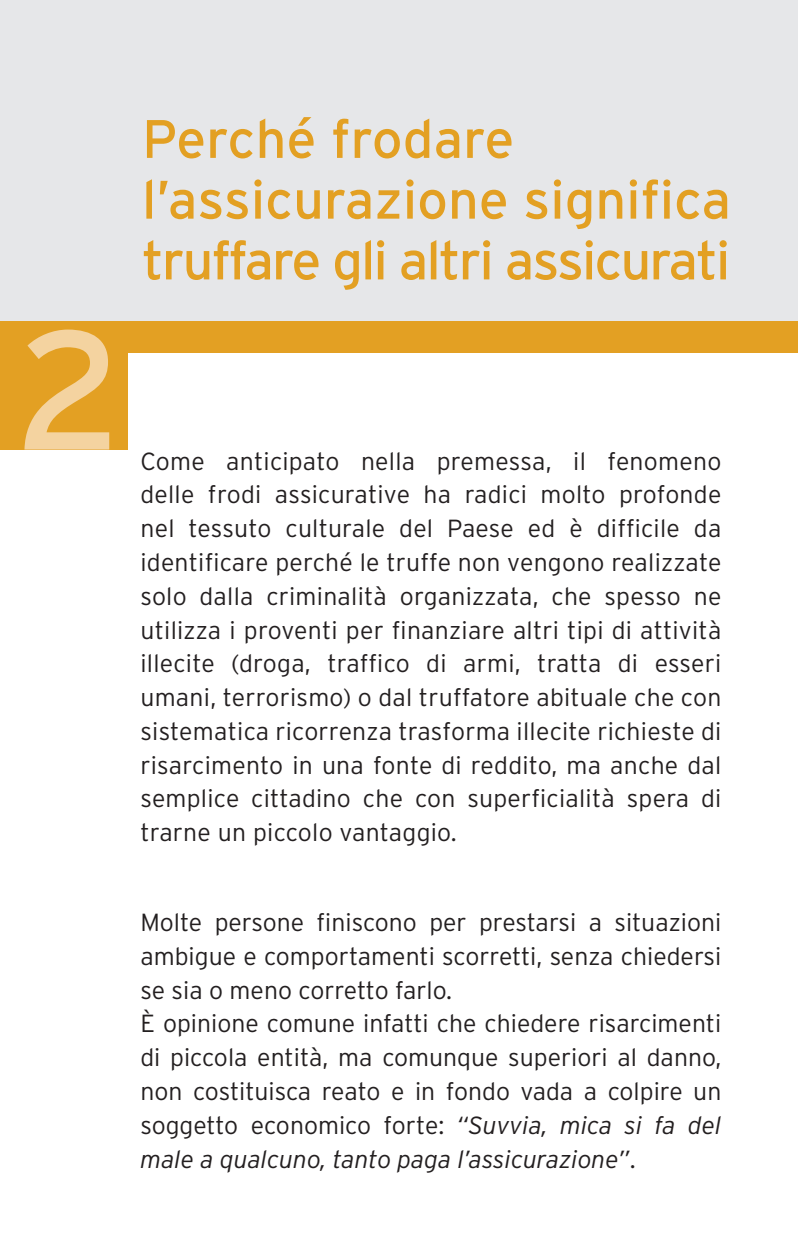
<style>
.page{position:relative;width:798px;height:1244px;background:#fff}
.page>*{position:absolute;margin:0;border:0;box-sizing:border-box;transform-origin:0 0}
.t1{font:168.75px "Interstate";color:#f4d3a0}
.t2{font:54px/60.8px "Interstate";letter-spacing:-.025em;color:#e3a023}
.t3{font:300 24.75px/33.8px "Interstate";color:#231f20;text-align:justify}
.s1{font-style:italic}
</style>
<div class="page">
<div style="left:0;top:0;width:797px;height:338px;background:#e6e7e9"></div>
<div style="left:0;top:321px;width:797px;height:31px;background:#e3a023"></div>
<div style="left:0;top:322px;width:128px;height:128px;background:#e3a023"></div>
<h1 class="t1" style="left:16px;top:296px;width:108px">2</h1>
<h2 class="t2" style="left:142px;top:108px;width:590px">Perché frodare l’assicurazione significa truffare gli altri assicurati</h2>
<p class="t3" style="left:140px;top:444px;width:582px">Come anticipato nella premessa, il fenomeno delle frodi assicurative ha radici molto profonde nel tessuto culturale del Paese ed è difficile da identificare perché le truffe non vengono realizzate solo dalla criminalità organizzata, che spesso ne utilizza i proventi per finanziare altri tipi di attività illecite (droga, traffico di armi, tratta di esseri umani, terrorismo) o dal truffatore abituale che con sistematica ricorrenza trasforma illecite richieste di risarcimento in una fonte di reddito, ma anche dal semplice cittadino che con superficialità spera di trarne un piccolo vantaggio.</p>
<p class="t3" style="left:140px;top:905px;width:582px;text-align:left">Molte persone finiscono per prestarsi a situazioni ambigue e comportamenti scorretti, senza chiedersi se sia o meno corretto farlo.<br>È opinione comune infatti che chiedere risarcimenti di piccola entità, ma comunque superiori al danno, non costituisca reato e in fondo vada a colpire un soggetto economico forte: <span class="s1">“Suvvia, mica si fa del male a qualcuno, tanto paga l’assicurazione”</span>.</p>
</div>
